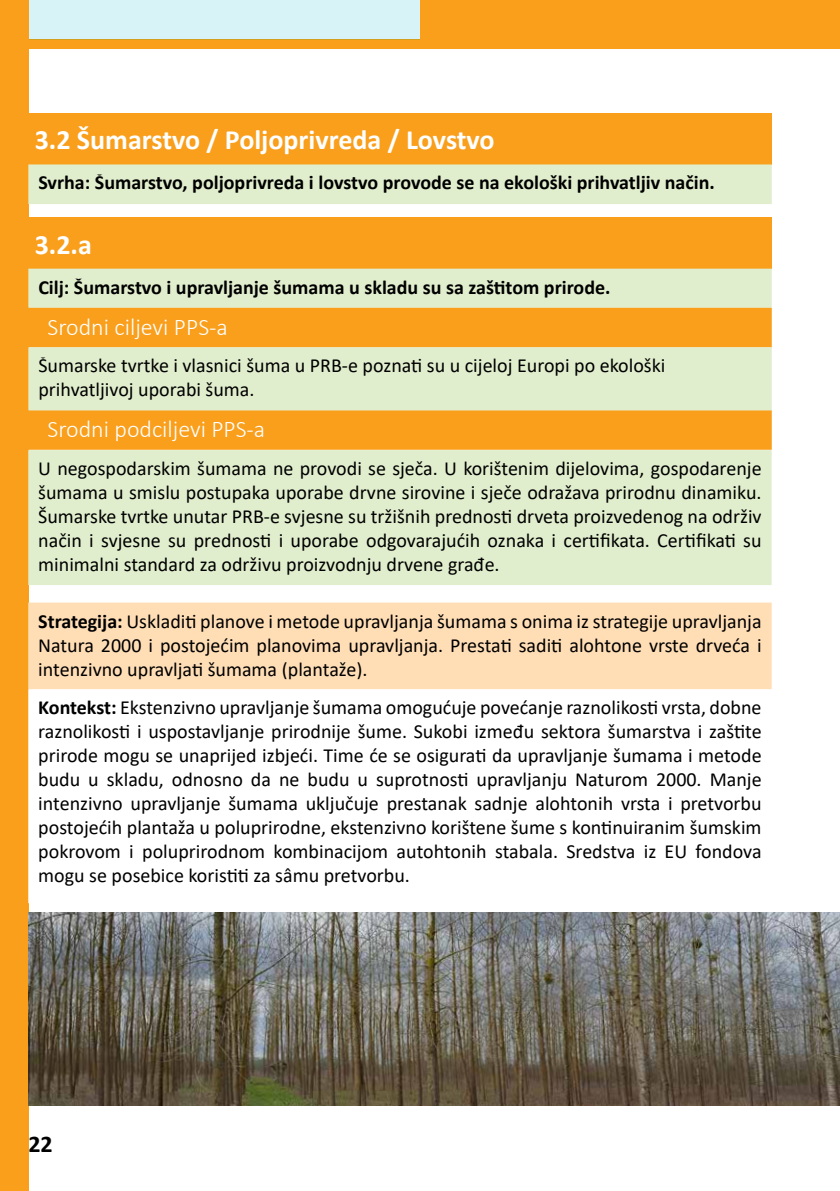
<style>
.page{position:relative;width:840px;height:1191px;background:#fff}
.page>*{position:absolute;margin:0;border:0;box-sizing:border-box;transform-origin:0 0}
.t1{font:700 28px "Calibri";color:#fff}
.t2{font:300 24px "Calibri";color:#fff}
.t3{font:700 24px "Calibri";color:#000}
.t4{font:20px/24px "Calibri";color:#000;text-align:justify}
.t5{font:700 20px "Calibri";color:#000}
.s1{font-weight:700}
</style>
<div class="page">
<div style="left:0;top:0;width:420px;height:40px;background:#d8f3f7"></div>
<div style="left:420px;top:0;width:419px;height:40px;background:#f99f1c"></div>
<div style="left:0;top:0;width:28px;height:1191px;background:#f99f1c"></div>
<div style="left:28px;top:40px;width:811px;height:9px;background:#f99f1c"></div>
<div style="left:28px;top:113px;width:743px;height:51px;background:#f99f1c"></div>
<div style="left:28px;top:218px;width:743px;height:51px;background:#f99f1c"></div>
<div style="left:33px;top:169px;width:733px;height:30px;background:#e1eecd"></div>
<div style="left:28px;top:164px;width:743px;height:40px;border:10px solid #e1eecd"></div>
<div style="left:33px;top:274px;width:733px;height:29px;background:#e1eecd"></div>
<div style="left:28px;top:269px;width:743px;height:39px;border:10px solid #e1eecd"></div>
<div style="left:28px;top:308px;width:743px;height:39px;background:#f99f1c"></div>
<div style="left:28px;top:410px;width:743px;height:40px;background:#f99f1c;border:2px solid #f99f1c"></div>
<div style="left:33px;top:352px;width:733px;height:53px;background:#e1eecd"></div>
<div style="left:28px;top:347px;width:743px;height:63px;border:10px solid #e1eecd"></div>
<div style="left:33px;top:455px;width:733px;height:125px;background:#e1eecd"></div>
<div style="left:28px;top:450px;width:743px;height:135px;border:10px solid #e1eecd"></div>
<div style="left:33px;top:607px;width:733px;height:77px;background:#ffdeb6"></div>
<div style="left:28px;top:602px;width:743px;height:87px;border:10px solid #ffdeb6"></div>
<img style="left:28px;top:912px;width:811px;height:194px">
<h1 class="t1" style="left:35px;top:120px;width:461px">3.2 Šumarstvo / Poljoprivreda / Lovstvo</h1>
<p class="t5" style="left:38px;top:169px;width:677px">Svrha: Šumarstvo, poljoprivreda i lovstvo provode se na ekološki prihvatljiv način.</p>
<h1 class="t1" style="left:35px;top:224px;width:59px">3.2.a</h1>
<p class="t5" style="left:38px;top:273px;width:573px">Cilj: Šumarstvo i upravljanje šumama u skladu su sa zaštitom prirode.</p>
<p class="t2" style="left:48px;top:312px;width:181px">Srodni ciljevi PPS-a</p>
<p class="t4" style="left:38px;top:353px;width:628px">Šumarske tvrtke i vlasnici šuma u PRB-e poznati su u cijeloj Europi po ekološki prihvatljivoj uporabi šuma.</p>
<p class="t2" style="left:48px;top:414px;width:219px">Srodni podciljevi PPS-a</p>
<p class="t4" style="left:38px;top:456px;width:724px">U negospodarskim šumama ne provodi se sječa. U korištenim dijelovima, gospodarenje šumama u smislu postupaka uporabe drvne sirovine i sječe odražava prirodnu dinamiku.<br>Šumarske tvrtke unutar PRB-e svjesne su tržišnih prednosti drveta proizvedenog na održiv način i svjesne su prednosti i uporabe odgovarajućih oznaka i certifikata. Certifikati su minimalni standard za održivu proizvodnju drvene građe.</p>
<p class="t4" style="left:38px;top:608px;width:724px"><span class="s1">Strategija:</span> Uskladiti planove i metode upravljanja šumama s onima iz strategije upravljanja Natura 2000 i postojećim planovima upravljanja. Prestati saditi alohtone vrste drveća i intenzivno upravljati šumama (plantaže).</p>
<p class="t4" style="left:38px;top:695px;width:724px"><span class="s1">Kontekst:</span> Ekstenzivno upravljanje šumama omogućuje povećanje raznolikosti vrsta, dobne raznolikosti i uspostavljanje prirodnije šume. Sukobi između sektora šumarstva i zaštite prirode mogu se unaprijed izbjeći. Time će se osigurati da upravljanje šumama i metode budu u skladu, odnosno da ne budu u suprotnosti upravljanju Naturom 2000. Manje intenzivno upravljanje šumama uključuje prestanak sadnje alohtonih vrsta i pretvorbu postojećih plantaža u poluprirodne, ekstenzivno korištene šume s kontinuiranim šumskim pokrovom i poluprirodnom kombinacijom autohtonih stabala. Sredstva iz EU fondova mogu se posebice koristiti za sâmu pretvorbu.</p>
<p class="t3" style="left:28px;top:1127px;width:26px">22</p>
</div>
